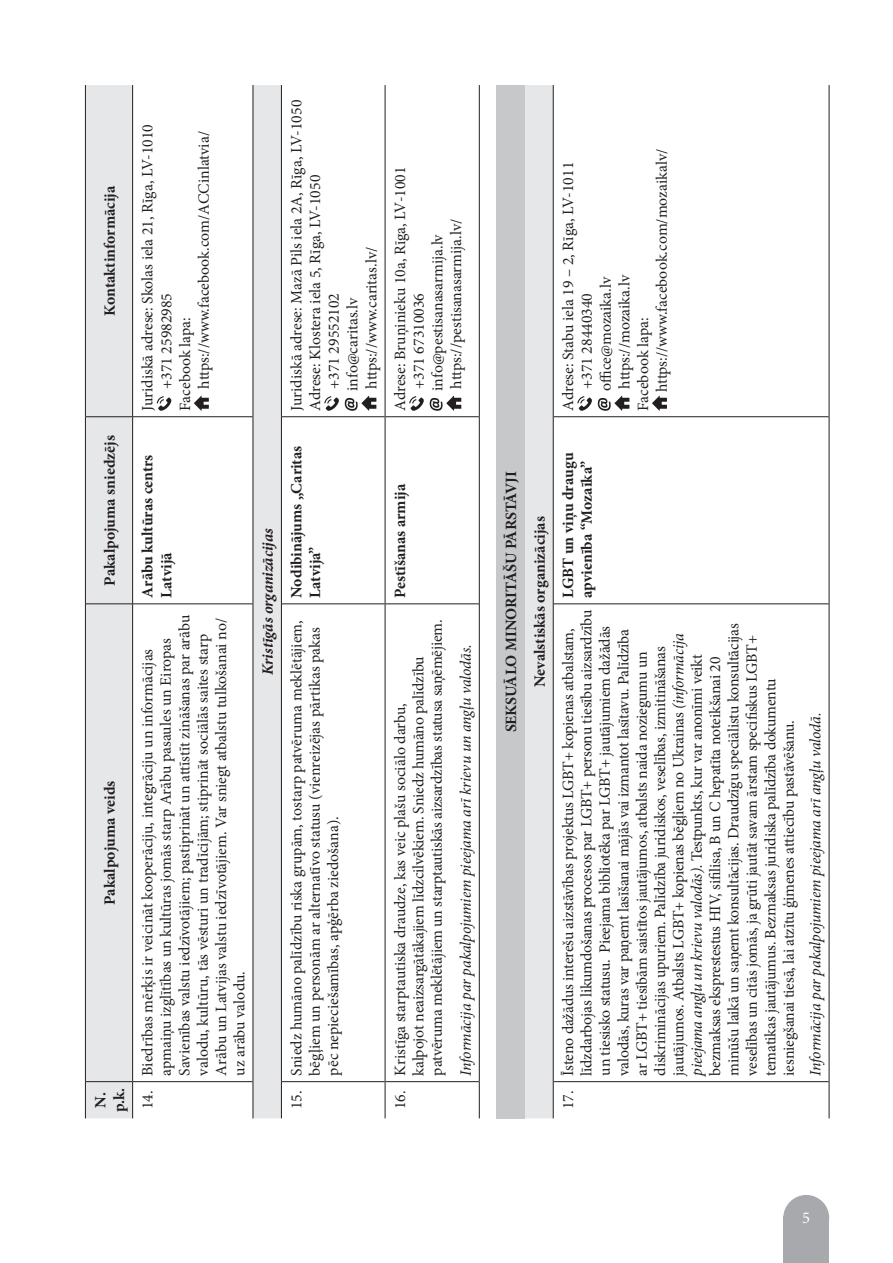
<style>
.page{position:relative;width:893px;height:1263px;background:#fff}
.page>*{position:absolute;margin:0;border:0;box-sizing:border-box;transform-origin:0 0}
.t1{font:16.5px "Minion Pro";color:#fff}
.t2{font:15.75px/18.5px "Minion Pro";letter-spacing:-.005em;color:#231f20}
.t3{font:700 15.75px/18.8px "Minion Pro";color:#231f20}
.t4{font:italic 15.75px "Minion Pro";letter-spacing:-.01em;color:#231f20}
.t5{font:italic 700 15.75px "Minion Pro";letter-spacing:-.005em;color:#231f20}
.s1{font-style:italic}
</style>
<div class="page">
<div style="left:783px;top:1195px;width:46px;height:46px;background:#a8a9ad;border-radius:50%"></div>
<div style="left:783px;top:1216px;width:46px;height:47px;background:#a8a9ad"></div>
<svg style="left:86px;top:85px;width:467px;height:1033px"></svg>
<div style="left:496px;top:85px;width:29px;height:1033px;background:#c7c8ca"></div>
<hr style="left:85px;top:1082px;width:1px;height:36px;background:#231f20">
<hr style="left:85px;top:604px;width:1px;height:478px;background:#231f20">
<hr style="left:86px;top:1081px;width:46px;height:1px;background:#231f20">
<hr style="left:85px;top:417px;width:1px;height:187px;background:#231f20">
<hr style="left:86px;top:603px;width:46px;height:1px;background:#231f20">
<hr style="left:85px;top:85px;width:1px;height:332px;background:#231f20">
<hr style="left:86px;top:416px;width:46px;height:1px;background:#231f20">
<hr style="left:132px;top:1082px;width:1px;height:36px;background:#231f20">
<hr style="left:132px;top:604px;width:1px;height:478px;background:#231f20">
<hr style="left:132px;top:417px;width:1px;height:187px;background:#231f20">
<hr style="left:132px;top:85px;width:1px;height:332px;background:#231f20">
<hr style="left:133px;top:1081px;width:120px;height:1px;background:#231f20">
<hr style="left:133px;top:603px;width:120px;height:1px;background:#231f20">
<hr style="left:133px;top:416px;width:120px;height:1px;background:#231f20">
<hr style="left:253px;top:1082px;width:1px;height:36px;background:#231f20">
<hr style="left:253px;top:604px;width:1px;height:478px;background:#231f20">
<hr style="left:253px;top:417px;width:1px;height:187px;background:#231f20">
<hr style="left:253px;top:85px;width:1px;height:332px;background:#231f20">
<hr style="left:281px;top:1082px;width:1px;height:36px;background:#231f20">
<hr style="left:281px;top:604px;width:1px;height:478px;background:#231f20">
<hr style="left:282px;top:1081px;width:103px;height:1px;background:#231f20">
<hr style="left:281px;top:417px;width:1px;height:187px;background:#231f20">
<hr style="left:282px;top:603px;width:103px;height:1px;background:#231f20">
<hr style="left:281px;top:85px;width:1px;height:332px;background:#231f20">
<hr style="left:282px;top:416px;width:103px;height:1px;background:#231f20">
<hr style="left:385px;top:1082px;width:1px;height:36px;background:#231f20">
<hr style="left:385px;top:604px;width:1px;height:478px;background:#231f20">
<hr style="left:385px;top:1081px;width:94px;height:1px;background:#231f20">
<hr style="left:385px;top:417px;width:1px;height:187px;background:#231f20">
<hr style="left:385px;top:603px;width:94px;height:1px;background:#231f20">
<hr style="left:385px;top:85px;width:1px;height:332px;background:#231f20">
<hr style="left:385px;top:416px;width:94px;height:1px;background:#231f20">
<hr style="left:479px;top:1082px;width:1px;height:36px;background:#231f20">
<hr style="left:479px;top:604px;width:1px;height:478px;background:#231f20">
<hr style="left:479px;top:417px;width:1px;height:187px;background:#231f20">
<hr style="left:479px;top:85px;width:1px;height:332px;background:#231f20">
<hr style="left:553px;top:1082px;width:1px;height:36px;background:#231f20">
<hr style="left:553px;top:604px;width:1px;height:478px;background:#231f20">
<hr style="left:554px;top:1081px;width:275px;height:1px;background:#231f20">
<hr style="left:553px;top:417px;width:1px;height:187px;background:#231f20">
<hr style="left:554px;top:603px;width:275px;height:1px;background:#231f20">
<hr style="left:553px;top:85px;width:1px;height:332px;background:#231f20">
<hr style="left:554px;top:416px;width:275px;height:1px;background:#231f20">
<hr style="left:829px;top:1082px;width:1px;height:36px;background:#231f20">
<hr style="left:829px;top:604px;width:1px;height:478px;background:#231f20">
<hr style="left:829px;top:417px;width:1px;height:187px;background:#231f20">
<hr style="left:829px;top:85px;width:1px;height:332px;background:#231f20">
<svg style="left:157px;top:396px;width:14px;height:15px"></svg>
<svg style="left:194px;top:396px;width:15px;height:15px"></svg>
<svg style="left:324px;top:396px;width:15px;height:15px"></svg>
<svg style="left:345px;top:396px;width:31px;height:15px"></svg>
<svg style="left:409px;top:396px;width:15px;height:15px"></svg>
<svg style="left:430px;top:396px;width:31px;height:15px"></svg>
<svg style="left:577px;top:396px;width:15px;height:15px"></svg>
<svg style="left:598px;top:396px;width:31px;height:15px"></svg>
<svg style="left:652px;top:396px;width:15px;height:15px"></svg>
<p class="t3" style="left:100px;top:316px;width:132px;rotate:-90deg">Kontaktinformācija</p>
<p class="t3" style="left:100px;top:585px;width:152px;rotate:-90deg">Pakalpojuma sniedzējs</p>
<p class="t3" style="left:100px;top:905px;width:125px;rotate:-90deg">Pakalpojuma veids</p>
<p class="t3" style="left:91px;top:1112px;width:26px;rotate:-90deg">N. p.k.</p>
<p class="t2" style="left:138px;top:411px;width:288px;rotate:-90deg">Juridiskā adrese: Skolas iela 21, Rīga, LV-1010</p>
<p class="t2" style="left:195px;top:389px;width:259px;rotate:-90deg">https://www.facebook.com/ACCinlatvia/</p>
<p class="t2" style="left:157px;top:389px;width:97px;rotate:-90deg">+371 25982985</p>
<p class="t2" style="left:176px;top:411px;width:95px;rotate:-90deg">Facebook lapa:</p>
<p class="t3" style="left:138px;top:598px;width:145px;rotate:-90deg">Arābu kultūras centrs<br>Latvijā</p>
<p class="t2" style="left:138px;top:1076px;width:462px;text-indent:-34px;rotate:-90deg">14. Biedrības mērķis ir veicināt kooperāciju, integrāciju un informācijas apmaiņu izglītības un kultūras jomās starp Arābu pasaules un Eiropas Savienības valstu iedzīvotājiem; pastiprināt un attīstīt zināšanas par arābu valodu, kultūru, tās vēsturi un tradīcijām; stiprināt sociālās saites starp Arābu un Latvijas valstu iedzīvotājiem. Var sniegt atbalstu tulkošanai no/ uz arābu valodu.</p>
<p class="t2" style="left:287px;top:411px;width:312px;rotate:-90deg">Juridiskā adrese: Mazā Pils iela 2A, Rīga, LV-1050</p>
<p class="t2" style="left:306px;top:411px;width:237px;rotate:-90deg">Adrese: Klostera iela 5, Rīga, LV-1050</p>
<p class="t2" style="left:362px;top:389px;width:143px;rotate:-90deg">https://www.caritas.lv/</p>
<p class="t2" style="left:325px;top:389px;width:97px;rotate:-90deg">+371 29552102</p>
<p class="t2" style="left:343px;top:391px;width:95px;rotate:-90deg">info@caritas.lv</p>
<p class="t2" style="left:391px;top:391px;width:226px;text-indent:-20px;rotate:-90deg">Adrese: Bruņinieku 10a, Rīga, LV-1001 +371 67310036 info@pestisanasarmija.lv https://pestisanasarmija.lv/</p>
<p class="t5" style="left:257px;top:675px;width:149px;rotate:-90deg">Kristīgās organizācijas</p>
<p class="t3" style="left:287px;top:598px;width:154px;rotate:-90deg">Nodibinājums „Caritas<br>Latvija”</p>
<p class="t2" style="left:287px;top:1076px;width:457px;text-indent:-34px;rotate:-90deg">15. Sniedz humāno palīdzību riska grupām, tostarp patvēruma meklētājiem, bēgļiem un personām ar alternatīvo statusu (vienreizējas pārtikas pakas pēc nepieciešamības, apģērba ziedošana).</p>
<p class="t3" style="left:390px;top:598px;width:116px;rotate:-90deg">Pestīšanas armija</p>
<p class="t2" style="left:391px;top:1076px;width:458px;text-indent:-34px;rotate:-90deg">16. Kristīga starptautiska draudze, kas veic plašu sociālo darbu,<br>kalpojot neaizsargātākajiem līdzcilvēkiem. Sniedz humāno palīdzību patvēruma meklētājiem un starptautiskās aizsardzības statusa saņēmējiem.</p>
<p class="t4" style="left:455px;top:1076px;width:433px;rotate:-90deg">Informācija par pakalpojumiem pieejama arī krievu un angļu valodās.</p>
<p class="t2" style="left:653px;top:392px;width:245px;rotate:-90deg">https://www.facebook.com/mozaikalv/</p>
<p class="t2" style="left:559px;top:411px;width:250px;rotate:-90deg">Adrese: Stabu iela 19 – 2, Rīga, LV-1011</p>
<p class="t2" style="left:596px;top:391px;width:115px;rotate:-90deg">office@mozaika.lv</p>
<p class="t2" style="left:615px;top:389px;width:115px;rotate:-90deg">https://mozaika.lv</p>
<p class="t2" style="left:578px;top:389px;width:97px;rotate:-90deg">+371 28440340</p>
<p class="t2" style="left:634px;top:411px;width:95px;rotate:-90deg">Facebook lapa:</p>
<p class="t3" style="left:497px;top:732px;width:263px;line-height:28.5px;text-align:center;rotate:-90deg">SEKSUĀLO MINORITĀŠU PĀRSTĀVJI<br>Nevalstiskās organizācijas</p>
<p class="t3" style="left:559px;top:598px;width:147px;rotate:-90deg">LGBT un viņu draugu apvienība “Mozaīka”</p>
<p class="t2" style="left:559px;top:1076px;width:467px;text-indent:-34px;rotate:-90deg">17. Īsteno dažādus interešu aizstāvības projektus LGBT+ kopienas atbalstam, līdzdarbojas likumdošanas procesos par LGBT+ personu tiesību aizsardzību un tiesisko statusu. Pieejama bibliotēka par LGBT+ jautājumiem dažādās valodās, kuras var paņemt lasīšanai mājās vai izmantot lasītavu. Palīdzība<br>ar LGBT+ tiesībām saistītos jautājumos, atbalsts naida noziegumu un diskriminācijas upuriem. Palīdzība juridiskos, veselības, izmitināšanas jautājumos. Atbalsts LGBT+ kopienas bēgļiem no Ukrainas <span class="s1">(informācija pieejama angļu un krievu valodās).</span> Testpunkts, kur var anonīmi veikt bezmaksas eksprestestus HIV, sifilisa, B un C hepatīta noteikšanai 20 minūšu laikā un saņemt konsultācijas. Draudzīgu speciālistu konsultācijas veselības un citās jomās, ja grūti jautāt savam ārstam specifiskus LGBT+ tematikas jautājumus. Bezmaksas juridiska palīdzība dokumentu iesniegšanai tiesā, lai atzītu ģimenes attiecību pastāvēšanu.</p>
<p class="t4" style="left:805px;top:1076px;width:365px;rotate:-90deg">Informācija par pakalpojumiem pieejama arī angļu valodā.</p>
<p class="t1" style="left:802px;top:1206px;width:9px">5</p>
</div>
